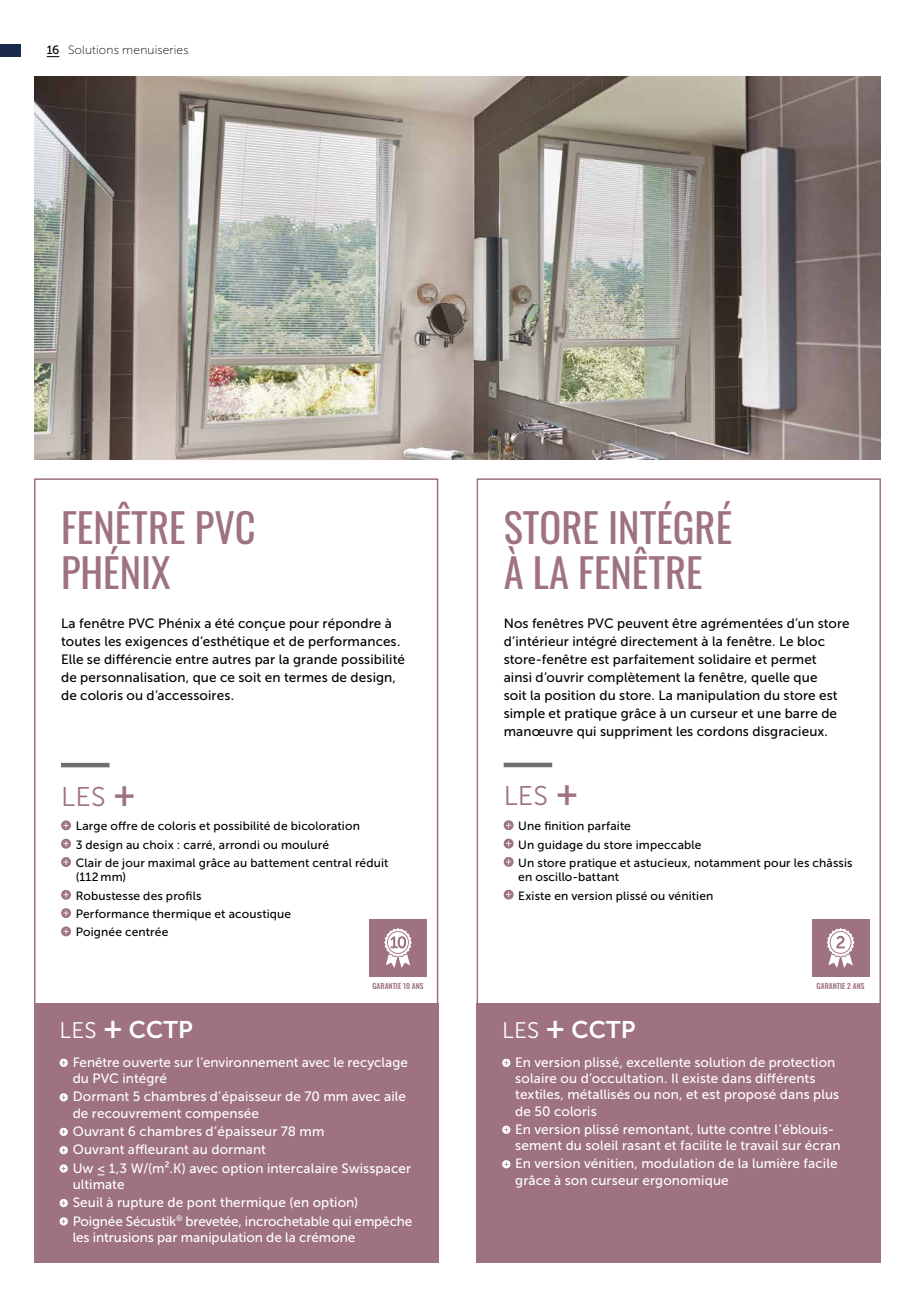
<style>
.page{position:relative;width:915px;height:1297px;background:#fff}
.page>*{position:absolute;margin:0;border:0;box-sizing:border-box;transform-origin:0 0}
.t1{font:40.5px/45px "Oswald";color:#9e7183}
.t2{font:27px "Museo Sans 300";letter-spacing:.01em;color:#9e7183}
.t3{font:24px "Museo Sans 700";letter-spacing:.01em;color:#fff}
.t4{font:13.5px/16.2px "Museo Sans 500";letter-spacing:.005em;color:#fff}
.t5{font:13.5px/18px "Museo Sans 500";letter-spacing:.01em;color:#000}
.t6{font:12px/18.3px "Museo Sans 500";letter-spacing:.015em;color:#000}
.t7{font:12px "Museo Sans 100";letter-spacing:.015em;color:#000}
.t8{font:500 7.5px "Oswald";color:#9e7183}
.s1{font-family:"Museo Sans 700";font-size:34.5px}
.s2{font-family:"Museo Sans 300";font-size:22.5px}
.s3{font-size:30px}
</style>
<div class="page">
<hr style="left:61px;top:763px;width:48px;height:4px;background:#706f6f">
<svg style="left:61px;top:820px;width:10px;height:10px"></svg>
<svg style="left:63px;top:822px;width:6px;height:6px"></svg>
<svg style="left:61px;top:839px;width:10px;height:10px"></svg>
<svg style="left:63px;top:841px;width:6px;height:5px"></svg>
<div style="left:61px;top:857px;width:10px;height:10px;background:#9e7183;border-radius:50%"></div>
<svg style="left:63px;top:859px;width:6px;height:6px"></svg>
<div style="left:61px;top:890px;width:10px;height:10px;background:#9e7183;border-radius:50%"></div>
<svg style="left:63px;top:892px;width:6px;height:6px"></svg>
<div style="left:61px;top:908px;width:10px;height:10px;background:#9e7183;border-radius:50%"></div>
<svg style="left:63px;top:910px;width:6px;height:6px"></svg>
<svg style="left:61px;top:926px;width:10px;height:10px"></svg>
<svg style="left:63px;top:928px;width:6px;height:6px"></svg>
<div style="left:34px;top:478px;width:404px;height:528px;border:2px solid #9e7183"></div>
<hr style="left:503px;top:763px;width:49px;height:4px;background:#706f6f">
<svg style="left:503px;top:820px;width:10px;height:10px"></svg>
<svg style="left:506px;top:822px;width:5px;height:6px"></svg>
<svg style="left:503px;top:839px;width:10px;height:9px"></svg>
<svg style="left:506px;top:841px;width:5px;height:5px"></svg>
<svg style="left:503px;top:857px;width:10px;height:10px"></svg>
<svg style="left:506px;top:859px;width:5px;height:6px"></svg>
<svg style="left:503px;top:890px;width:10px;height:9px"></svg>
<svg style="left:506px;top:892px;width:5px;height:5px"></svg>
<div style="left:34px;top:1004px;width:404px;height:259px;background:#9e7183"></div>
<svg style="left:60px;top:1059px;width:8px;height:8px"></svg>
<svg style="left:61px;top:1060px;width:5px;height:5px"></svg>
<svg style="left:60px;top:1093px;width:8px;height:8px"></svg>
<svg style="left:60px;top:1128px;width:8px;height:8px"></svg>
<svg style="left:61px;top:1129px;width:5px;height:5px"></svg>
<svg style="left:60px;top:1146px;width:8px;height:8px"></svg>
<svg style="left:61px;top:1148px;width:5px;height:4px"></svg>
<svg style="left:60px;top:1164px;width:8px;height:9px"></svg>
<svg style="left:61px;top:1166px;width:5px;height:5px"></svg>
<svg style="left:60px;top:1199px;width:8px;height:8px"></svg>
<svg style="left:61px;top:1201px;width:5px;height:4px"></svg>
<svg style="left:60px;top:1217px;width:8px;height:8px"></svg>
<div style="left:476px;top:1004px;width:404px;height:259px;background:#9e7183"></div>
<svg style="left:502px;top:1059px;width:8px;height:8px"></svg>
<svg style="left:504px;top:1060px;width:4px;height:5px"></svg>
<svg style="left:502px;top:1125px;width:8px;height:9px"></svg>
<svg style="left:504px;top:1127px;width:4px;height:5px"></svg>
<svg style="left:502px;top:1160px;width:8px;height:8px"></svg>
<div style="left:369px;top:919px;width:57px;height:58px;background:#9e7183"></div>
<svg style="left:384px;top:928px;width:27px;height:40px"></svg>
<div style="left:811px;top:919px;width:57px;height:58px;background:#9e7183"></div>
<svg style="left:827px;top:928px;width:27px;height:40px"></svg>
<img style="left:34px;top:77px;width:846px;height:382px">
<div style="left:0;top:45px;width:21px;height:12px;background:#1a2a4f"></div>
<svg style="left:47px;top:56px;width:12px;height:1px"></svg>
<p class="t6" style="left:47px;top:40px;width:14px">16</p>
<p class="t7" style="left:68px;top:43px;width:122px">Solutions menuiseries</p>
<h1 class="t1" style="left:61px;top:501px;width:196px">FENÊTRE PVC<br>PHÉNIX</h1>
<p class="t5" style="left:61px;top:615px;width:345px">La fenêtre PVC Phénix a été conçue pour répondre à toutes les exigences d’esthétique et de performances.<br>Elle se différencie entre autres par la grande possibilité de personnalisation, que ce soit en termes de design, de coloris ou d’accessoires.</p>
<h2 class="t2" style="left:61px;top:782px;width:76px">LES <span class="s1">+</span></h2>
<p class="t6" style="left:76px;top:817px;width:314px">Large offre de coloris et possibilité de bicoloration<br>3 design au choix : carré, arrondi ou mouluré<br>Clair de jour maximal grâce au battement central réduit</p>
<p class="t6" style="left:76px;top:868px;width:217px">(112 mm)<br>Robustesse des profils<br>Performance thermique et acoustique<br>Poignée centrée</p>
<h1 class="t1" style="left:503px;top:501px;width:230px">STORE INTÉGRÉ<br>À LA FENÊTRE</h1>
<p class="t5" style="left:503px;top:615px;width:347px">Nos fenêtres PVC peuvent être agrémentées d’un store d’intérieur intégré directement à la fenêtre. Le bloc store-fenêtre est parfaitement solidaire et permet<br>ainsi d’ouvrir complètement la fenêtre, quelle que<br>soit la position du store. La manipulation du store est simple et pratique grâce à un curseur et une barre de manœuvre qui suppriment les cordons disgracieux.</p>
<h2 class="t2" style="left:503px;top:782px;width:76px">LES <span class="s1">+</span></h2>
<p class="t6" style="left:518px;top:817px;width:336px">Une finition parfaite<br>Un guidage du store impeccable<br>Un store pratique et astucieux, notamment pour les châssis</p>
<p class="t6" style="left:518px;top:868px;width:197px">en oscillo-battant<br>Existe en version plissé ou vénitien</p>
<p class="t8" style="left:372px;top:979px;width:53px">GARANTIE 10 ANS</p>
<p class="t8" style="left:816px;top:979px;width:49px">GARANTIE 2 ANS</p>
<h3 class="t3" style="left:60px;top:1016px;width:135px"><span class="s2">LES</span> <span class="s3">+</span> CCTP</h3>
<p class="t4" style="left:73px;top:1054px;width:336px">Fenêtre ouverte sur l’environnement avec le recyclage du PVC intégré</p>
<p class="t4" style="left:73px;top:1089px;width:334px">Dormant 5 chambres d’épaisseur de 70 mm avec aile de recouvrement compensée</p>
<p class="t4" style="left:73px;top:1122px;width:340px;line-height:18.3px">Ouvrant 6 chambres d’épaisseur 78 mm<br>Ouvrant affleurant au dormant<br>Uw ≤ 1,3 W/(m².K) avec option intercalaire Swisspacer</p>
<p class="t4" style="left:73px;top:1175px;width:341px;line-height:18.3px">ultimate<br>Seuil à rupture de pont thermique (en option)<br>Poignée Sécustik<sup>®</sup> brevetée, incrochetable qui empêche</p>
<p class="t4" style="left:73px;top:1229px;width:284px">les intrusions par manipulation de la crémone</p>
<h3 class="t3" style="left:502px;top:1016px;width:135px"><span class="s2">LES</span> <span class="s3">+</span> CCTP</h3>
<p class="t4" style="left:515px;top:1054px;width:325px">En version plissé, excellente solution de protection solaire ou d’occultation. Il existe dans différents textiles, métallisés ou non, et est proposé dans plus de 50 coloris</p>
<p class="t4" style="left:515px;top:1121px;width:327px">En version plissé remontant, lutte contre l’éblouis&shy;sement du soleil rasant et facilite le travail sur écran</p>
<p class="t4" style="left:515px;top:1156px;width:323px">En version vénitien, modulation de la lumière facile grâce à son curseur ergonomique</p>
</div>
